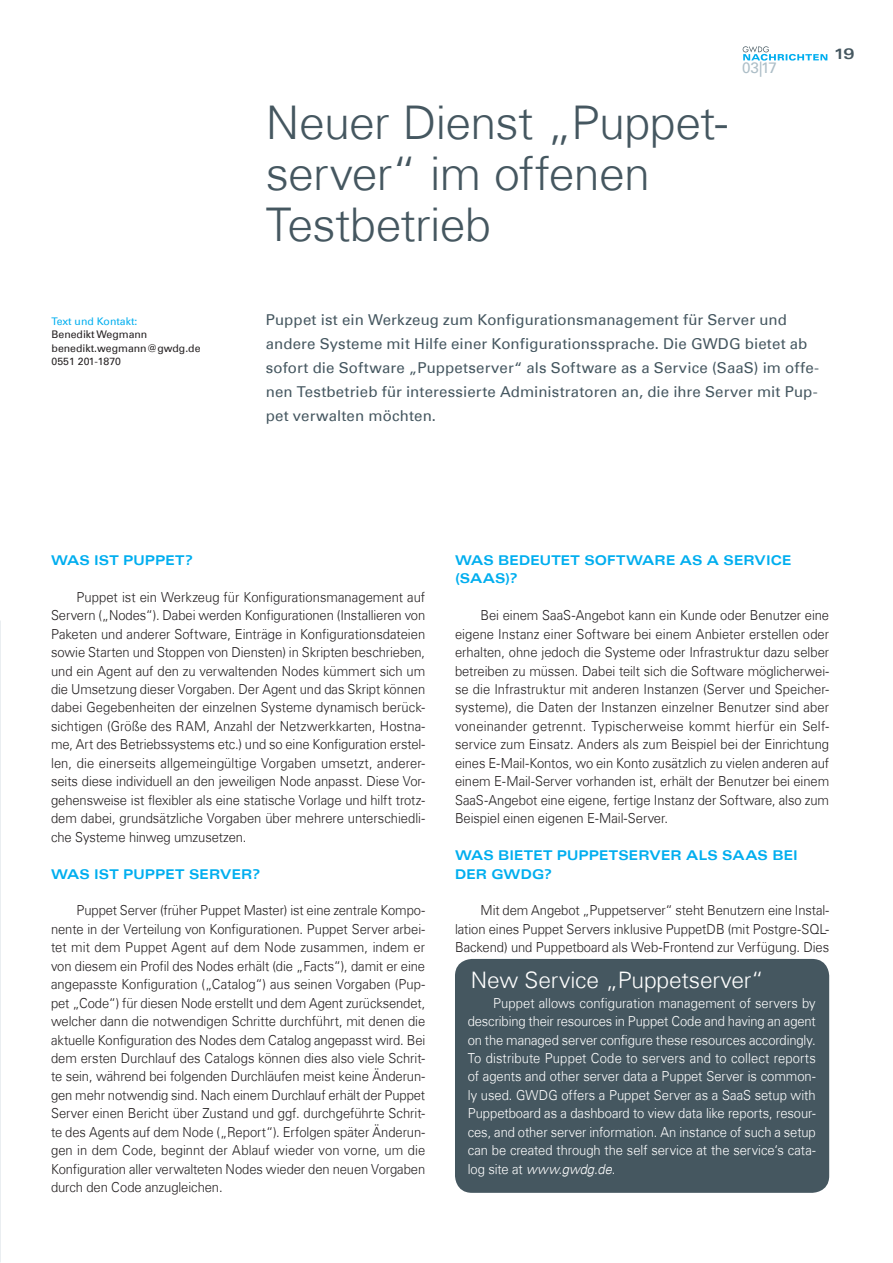
<style>
.page{position:relative;width:893px;height:1263px;background:#fff}
.page>*{position:absolute;margin:0;border:0;box-sizing:border-box;transform-origin:0 0}
.t1{font:300 46.5px/51px "Univers Com 45";letter-spacing:-.015em;color:#455760}
.t2{font:300 22.8px "Univers Com 45";letter-spacing:-.005em;color:#fff}
.t3{font:15.3px "Univers Com 55 Roman";color:#adbec7}
.t4{font:15px/24px "Univers Com 55 Roman";letter-spacing:.01em;color:#455760}
.t5{font:15px "Univers Com 63 Bold Ext";color:#455760}
.t6{font:300 13.8px/18.5px "Univers Com 45";letter-spacing:-.005em;color:#231f20;text-align:justify;scale:.94 1}
.t7{font:300 13.8px/18.5px "Univers Com 45";letter-spacing:-.005em;color:#fff;text-align:justify;scale:.94 1}
.t8{font:13.5px/18.5px "Univers Com 63 Bold Ext";letter-spacing:.005em;color:#00aeef;scale:.94 1}
.t9{font:10.5px/13.5px "Univers Com 55 Roman";color:#231f20}
.t10{font:10.5px "Univers Com 55 Roman";color:#00aeef}
.s1{font-style:italic}
</style>
<div class="page">
<svg style="left:743px;top:46px;width:84px;height:15px"></svg>
<div style="left:455px;top:959px;width:374px;height:234px;background:#455760;border-radius:17px"></div>
<svg style="left:0;top:645px;width:1px;height:191px"></svg>
<p class="t10" style="left:52px;top:315px;width:87px">Text und Kontakt:</p>
<p class="t9" style="left:52px;top:328px;width:150px">Benedikt Wegmann benedikt.wegmann@gwdg.de<br>0551 201-1870</p>
<h1 class="t1" style="left:266px;top:97px;width:463px">Neuer Dienst „Puppet&shy;server“ im offenen<br>Testbetrieb</h1>
<p class="t3" style="left:742px;top:58px;width:37px">03|17</p>
<p class="t5" style="left:834px;top:45px;width:23px">19</p>
<p class="t4" style="left:266px;top:308px;width:555px">Puppet ist ein Werkzeug zum Konfigurationsmanagement für Server und andere Systeme mit Hilfe einer Konfigurationssprache. Die GWDG bietet ab sofort die Software „Puppetserver“ als Software as a Service (SaaS) im offe&shy;nen Testbetrieb für interessierte Administratoren an, die ihre Server mit Pup&shy;pet verwalten möchten.</p>
<p class="t8" style="left:51px;top:551px;width:153px">WAS IST PUPPET?</p>
<p class="t6" style="left:51px;top:588px;width:400px;text-indent:26px">Puppet ist ein Werkzeug für Konfigurationsmanagement auf Servern („Nodes“). Dabei werden Konfigurationen (Installieren von Paketen und anderer Software, Einträge in Konfigurationsdateien sowie Starten und Stoppen von Diensten) in Skripten beschrieben, und ein Agent auf den zu verwaltenden Nodes kümmert sich um die Umsetzung dieser Vorgaben. Der Agent und das Skript können dabei Gegebenheiten der einzelnen Systeme dynamisch berück&shy;sichtigen (Größe des RAM, Anzahl der Netzwerkkarten, Hostna&shy;me, Art des Betriebssystems etc.) und so eine Konfiguration erstel&shy;len, die einerseits allgemeingültige Vorgaben umsetzt, anderer&shy;seits diese individuell an den jeweiligen Node anpasst. Diese Vor&shy;gehensweise ist flexibler als eine statische Vorlage und hilft trotz&shy;dem dabei, grundsätzliche Vorgaben über mehrere unterschiedli&shy;che Systeme hinweg umzusetzen.</p>
<p class="t8" style="left:51px;top:864px;width:224px">WAS IST PUPPET SERVER?</p>
<p class="t6" style="left:51px;top:901px;width:400px;text-indent:26px">Puppet Server (früher Puppet Master) ist eine zentrale Kompo&shy;nente in der Verteilung von Konfigurationen. Puppet Server arbei&shy;tet mit dem Puppet Agent auf dem Node zusammen, indem er von diesem ein Profil des Nodes erhält (die „Facts“), damit er eine angepasste Konfiguration („Catalog“) aus seinen Vorgaben (Pup&shy;pet „Code“) für diesen Node erstellt und dem Agent zurücksendet, welcher dann die notwendigen Schritte durchführt, mit denen die aktuelle Konfiguration des Nodes dem Catalog angepasst wird. Bei dem ersten Durchlauf des Catalogs können dies also viele Schrit&shy;te sein, während bei folgenden Durchläufen meist keine Änderun&shy;gen mehr notwendig sind. Nach einem Durchlauf erhält der Puppet Server einen Bericht über Zustand und ggf. durchgeführte Schrit&shy;te des Agents auf dem Node („Report“). Erfolgen später Änderun&shy;gen in dem Code, beginnt der Ablauf wieder von vorne, um die Konfiguration aller verwalteten Nodes wieder den neuen Vorgaben durch den Code anzugleichen.</p>
<p class="t8" style="left:455px;top:551px;width:360px">WAS BEDEUTET SOFTWARE AS A SERVICE (SAAS)?</p>
<p class="t6" style="left:455px;top:606px;width:400px;text-indent:26px">Bei einem SaaS-Angebot kann ein Kunde oder Benutzer eine eigene Instanz einer Software bei einem Anbieter erstellen oder erhalten, ohne jedoch die Systeme oder Infrastruktur dazu selber betreiben zu müssen. Dabei teilt sich die Software möglicherwei&shy;se die Infrastruktur mit anderen Instanzen (Server und Speicher&shy;systeme), die Daten der Instanzen einzelner Benutzer sind aber voneinander getrennt. Typischerweise kommt hierfür ein Self&shy;service zum Einsatz. Anders als zum Beispiel bei der Einrichtung eines E-Mail-Kontos, wo ein Konto zusätzlich zu vielen anderen auf einem E-Mail-Server vorhanden ist, erhält der Benutzer bei einem SaaS-Angebot eine eigene, fertige Instanz der Software, also zum Beispiel einen eigenen E-Mail-Server.</p>
<p class="t8" style="left:455px;top:846px;width:366px">WAS BIETET PUPPETSERVER ALS SAAS BEI<br>DER GWDG?</p>
<p class="t6" style="left:455px;top:901px;width:400px;text-indent:26px">Mit dem Angebot „Puppetserver“ steht Benutzern eine Instal&shy;lation eines Puppet Servers inklusive PuppetDB (mit Postgre-SQL-Backend) und Puppetboard als Web-Frontend zur Verfügung. Dies</p>
<h2 class="t2" style="left:471px;top:966px;width:295px">New Service „Puppetserver“</h2>
<p class="t7" style="left:468px;top:993px;width:372px;text-indent:26px">Puppet allows configuration management of servers by describing their resources in Puppet Code and having an agent on the managed server configure these resources accordingly.<br>To distribute Puppet Code to servers and to collect reports of agents and other server data a Puppet Server is common&shy;ly used. GWDG offers a Puppet Server as a SaaS setup with Puppetboard as a dashboard to view data like reports, resour&shy;ces, and other server information. An instance of such a setup can be created through the self service at the service‘s cata&shy;log site at <span class="s1">www.gwdg.de</span>.</p>
</div>
